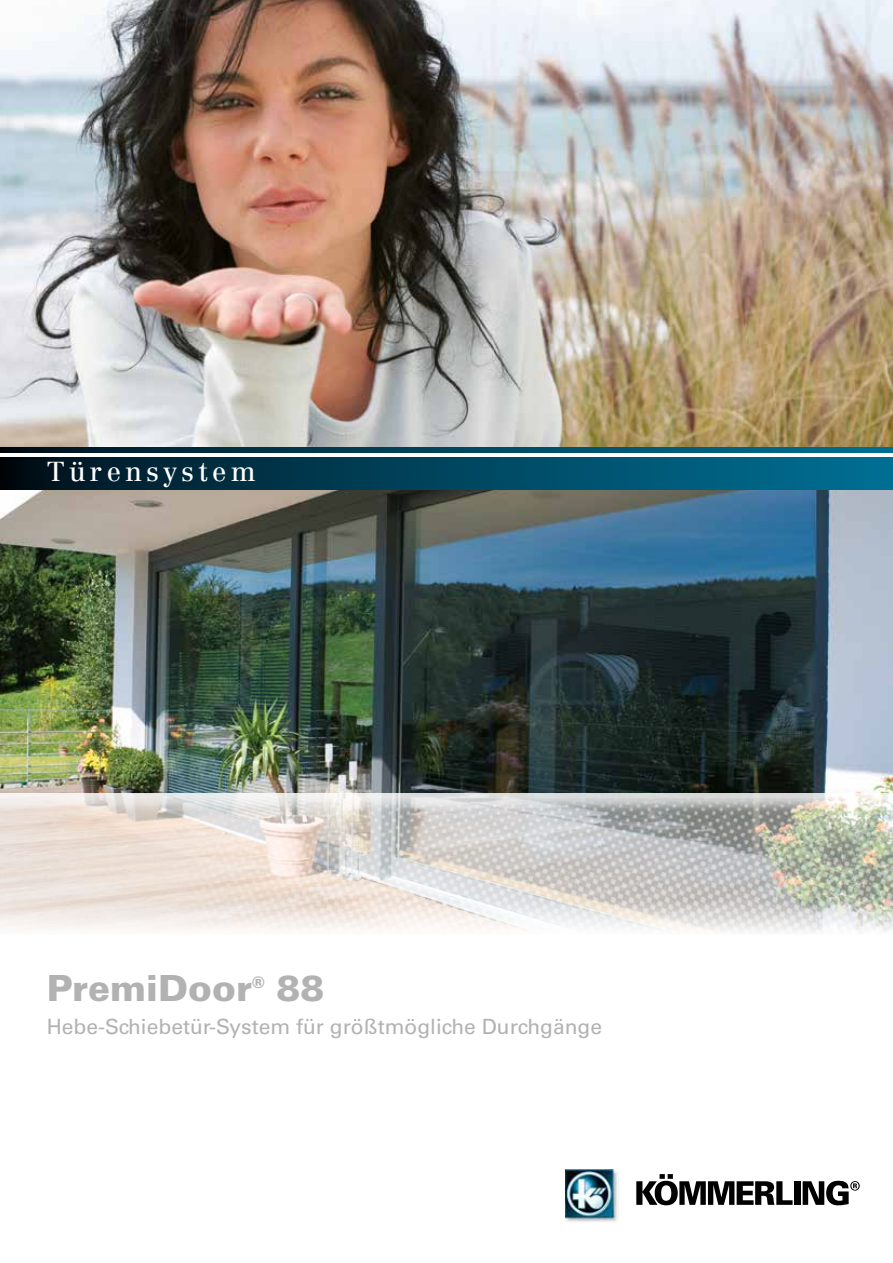
<style>
.page{position:relative;width:893px;height:1263px;background:#fff}
.page>*{position:absolute;margin:0;border:0;box-sizing:border-box;transform-origin:0 0}
.t1{font:900 36px "Univers";color:#b3b2b2}
.t2{font:27px "Centennial Roman";letter-spacing:.16em;color:#fff}
.t3{font:21px "Univers";color:#b3b2b2}
.t4{font:900 15.75px "Univers";color:#b3b2b2}
</style>
<div class="page">
<img style="left:0;top:489px;width:893px;height:304px">
<img style="left:0;top:793px;width:893px;height:140px">
<svg style="left:0;top:446px;width:893px;height:7px;background:#1b5365"></svg>
<svg style="left:0;top:457px;width:893px;height:32px;background:#00425b"></svg>
<img style="left:0;top:0;width:893px;height:446px">
<svg style="left:636px;top:1174px;width:157px;height:31px"></svg>
<div style="left:794px;top:1181px;width:6px;height:24px;background:#000"></div>
<svg style="left:803px;top:1180px;width:57px;height:25px"></svg>
<img style="left:566px;top:1169px;width:53px;height:53px">
<p class="t2" style="left:47px;top:455px;width:210px">Türensystem</p>
<h1 class="t1" style="left:47px;top:966px;width:207px">PremiDoor</h1>
<p class="t4" style="left:252px;top:972px;width:14px">®</p>
<h1 class="t1" style="left:277px;top:966px;width:50px">88</h1>
<p class="t3" style="left:47px;top:1014px;width:557px">Hebe-Schiebetür-System für größtmögliche Durchgänge</p>
</div>
